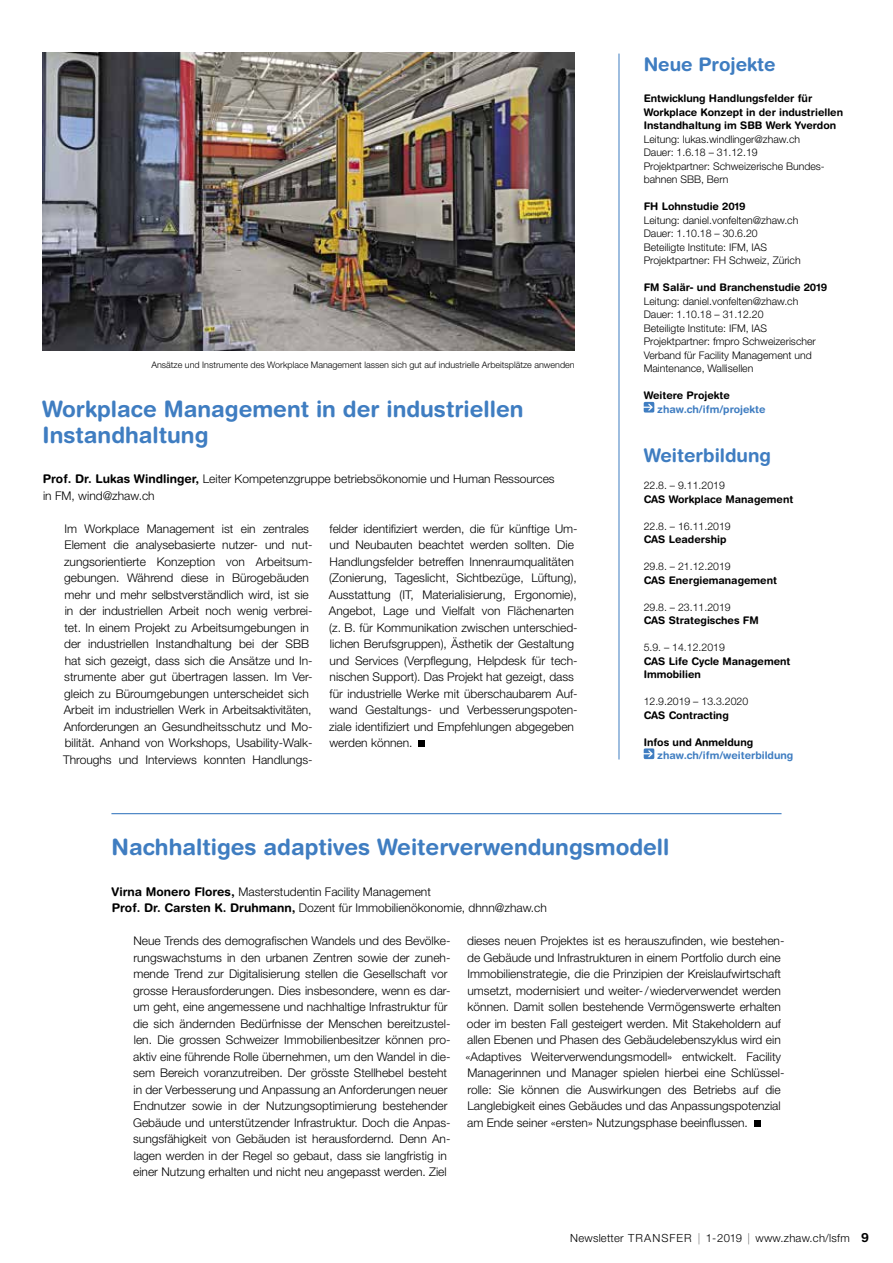
<style>
.page{position:relative;width:893px;height:1263px;background:#fff}
.page>*{position:absolute;margin:0;border:0;box-sizing:border-box;transform-origin:0 0}
.t1{font:700 22.5px/25.5px "Helvetica Rounded LT Std";color:#3f7dc1}
.t2{font:700 18.75px "Helvetica Rounded LT Std";color:#3f7dc1}
.t3{font:300 12px/16.5px "Helvetica Neue LT Pro";color:#000}
.t4{font:300 11.25px "Helvetica Neue LT Pro";letter-spacing:.02em;color:#000}
.t5{font:300 10.5px/13.5px "Helvetica Neue LT Pro";color:#000}
.t6{font:700 10.5px/13.5px "Helvetica Rounded LT Std";color:#000}
.t7{font:700 10.5px "Helvetica Rounded LT Std";color:#3f7dc1}
.t8{font:300 9px "Helvetica Neue LT Std";color:#000}
.s1{font-family:"Helvetica Rounded LT Std";font-weight:700}
.s2{font-family:"Helvetica Rounded LT Std";font-weight:700;font-size:12.75px}
</style>
<div class="page">
<svg style="left:644px;top:402px;width:10px;height:10px"></svg>
<svg style="left:644px;top:748px;width:10px;height:11px"></svg>
<hr style="left:619px;top:54px;width:1px;height:705px;background:#3f7dc1">
<img style="left:43px;top:53px;width:532px;height:297px">
<hr style="left:111px;top:813px;width:670px;height:1px;background:#3f7dc1">
<svg style="left:419px;top:741px;width:6px;height:6px"></svg>
<div style="left:754px;top:1120px;width:6px;height:7px;background:#000"></div>
<p class="t8" style="left:151px;top:359px;width:425px">Ansätze und Instrumente des Workplace Management lassen sich gut auf industrielle Arbeitsplätze anwenden</p>
<h1 class="t1" style="left:42px;top:396px;width:483px">Workplace Management in der industriellen<br>Instandhaltung</h1>
<p class="t3" style="left:43px;top:470px;width:513px"><span class="s1">Prof. Dr. Lukas Windlinger,</span> Leiter Kompetenzgruppe betriebsökonomie und Human Ressources in FM, wind@zhaw.ch</p>
<p class="t3" style="left:63px;top:520px;width:251px">Im Workplace Management ist ein zentrales Element die analysebasierte nutzer- und nut&shy;zungsorientierte Konzeption von Arbeitsum&shy;gebungen. Während diese in Bürogebäuden mehr und mehr selbstverständlich wird, ist sie in der industriellen Arbeit noch wenig verbrei&shy;tet. In einem Projekt zu Arbeitsumgebungen in der industriellen Instandhaltung bei der SBB hat sich gezeigt, dass sich die Ansätze und In&shy;strumente aber gut übertragen lassen. Im Ver&shy;gleich zu Büroumgebungen unterscheidet sich Arbeit im industriellen Werk in Arbeitsaktivitäten, Anforderungen an Gesundheitsschutz und Mo&shy;bilität. Anhand von Workshops, Usability-Walk-Throughs und Interviews konnten Handlungs-</p>
<p class="t3" style="left:329px;top:520px;width:250px">felder identifiziert werden, die für künftige Um&shy;und Neubauten beachtet werden sollten. Die Handlungsfelder betreffen Innenraumqualitäten (Zonierung, Tageslicht, Sichtbezüge, Lüftung), Ausstattung (IT, Materialisierung, Ergonomie), Angebot, Lage und Vielfalt von Flächenarten (z. B. für Kommunikation zwischen unterschied&shy;lichen Berufsgruppen), Ästhetik der Gestaltung und Services (Verpflegung, Helpdesk für tech&shy;nischen Support). Das Projekt hat gezeigt, dass für industrielle Werke mit überschaubarem Auf&shy;wand Gestaltungs- und Verbesserungspoten&shy;ziale identifiziert und Empfehlungen abgegeben werden können.</p>
<h2 class="t2" style="left:644px;top:52px;width:133px">Neue Projekte</h2>
<p class="t6" style="left:644px;top:91px;width:201px">Entwicklung Handlungsfelder für<br>Workplace Konzept in der industriellen<br>Instandhaltung im SBB Werk Yverdon</p>
<p class="t5" style="left:644px;top:132px;width:181px">Leitung: lukas.windlinger@zhaw.ch<br>Dauer: 1.6.18 – 31.12.19<br>Projektpartner: Schweizerische Bundes&shy;bahnen SBB, Bern</p>
<p class="t6" style="left:644px;top:199px;width:103px">FH Lohnstudie 2019</p>
<p class="t5" style="left:644px;top:213px;width:158px">Leitung: daniel.vonfelten@zhaw.ch<br>Dauer: 1.10.18 – 30.6.20<br>Beteiligte Institute: IFM, IAS<br>Projektpartner: FH Schweiz, Zürich</p>
<p class="t6" style="left:644px;top:280px;width:185px">FM Salär- und Branchenstudie 2019</p>
<p class="t5" style="left:644px;top:294px;width:174px">Leitung: daniel.vonfelten@zhaw.ch Dauer: 1.10.18 – 31.12.20<br>Beteiligte Institute: IFM, IAS Projektpartner: fmpro Schweizerischer Verband für Facility Management und Maintenance, Wallisellen</p>
<p class="t6" style="left:644px;top:388px;width:88px">Weitere Projekte</p>
<p class="t7" style="left:657px;top:402px;width:110px">zhaw.ch/ifm/projekte</p>
<h2 class="t2" style="left:644px;top:444px;width:129px">Weiterbildung</h2>
<p class="t5" style="left:644px;top:478px;width:83px">22.8. – 9.11.2019</p>
<p class="t6" style="left:644px;top:492px;width:151px">CAS Workplace Management</p>
<p class="t5" style="left:644px;top:519px;width:88px">22.8. – 16.11.2019</p>
<p class="t6" style="left:644px;top:532px;width:84px">CAS Leadership</p>
<p class="t5" style="left:644px;top:559px;width:88px">29.8. – 21.12.2019</p>
<p class="t6" style="left:644px;top:573px;width:135px">CAS Energiemanagement</p>
<p class="t5" style="left:644px;top:600px;width:88px">29.8. – 23.11.2019</p>
<p class="t6" style="left:644px;top:613px;width:117px">CAS Strategisches FM</p>
<p class="t5" style="left:644px;top:640px;width:83px">5.9. – 14.12.2019</p>
<p class="t6" style="left:644px;top:654px;width:148px">CAS Life Cycle Management<br>Immobilien</p>
<p class="t5" style="left:644px;top:694px;width:106px">12.9.2019 – 13.3.2020</p>
<p class="t6" style="left:644px;top:708px;width:87px">CAS Contracting</p>
<p class="t6" style="left:644px;top:735px;width:111px">Infos und Anmeldung</p>
<p class="t7" style="left:657px;top:749px;width:138px">zhaw.ch/ifm/weiterbildung</p>
<h1 class="t1" style="left:112px;top:833px;width:559px">Nachhaltiges adaptives Weiterverwendungsmodell</h1>
<p class="t3" style="left:112px;top:883px;width:437px"><span class="s1">Virna Monero Flores,</span> Masterstudentin Facility Management<br><span class="s1">Prof. Dr. Carsten K. Druhmann,</span> Dozent für Immobilienökonomie, dhnn@zhaw.ch</p>
<p class="t3" style="left:133px;top:932px;width:319px">Neue Trends des demografischen Wandels und des Bevölke&shy;rungswachstums in den urbanen Zentren sowie der zuneh&shy;mende Trend zur Digitalisierung stellen die Gesellschaft vor grosse Herausforderungen. Dies insbesondere, wenn es dar&shy;um geht, eine angemessene und nachhaltige Infrastruktur für die sich ändernden Bedürfnisse der Menschen bereitzustel&shy;len. Die grossen Schweizer Immobilienbesitzer können pro&shy;aktiv eine führende Rolle übernehmen, um den Wandel in die&shy;sem Bereich voranzutreiben. Der grösste Stellhebel besteht in der Verbesserung und Anpassung an Anforderungen neuer Endnutzer sowie in der Nutzungsoptimierung bestehender Gebäude und unterstützender Infrastruktur. Doch die Anpas&shy;sungsfähigkeit von Gebäuden ist herausfordernd. Denn An&shy;lagen werden in der Regel so gebaut, dass sie langfristig in einer Nutzung erhalten und nicht neu angepasst werden. Ziel</p>
<p class="t3" style="left:465px;top:932px;width:321px">dieses neuen Projektes ist es herauszufinden, wie bestehen&shy;de Gebäude und Infrastrukturen in einem Portfolio durch eine Immobilienstrategie, die die Prinzipien der Kreislaufwirtschaft umsetzt, modernisiert und weiter-/wiederverwendet werden können. Damit sollen bestehende Vermögenswerte erhalten oder im besten Fall gesteigert werden. Mit Stakeholdern auf allen Ebenen und Phasen des Gebäudelebenszyklus wird ein «Adaptives Weiterverwendungsmodell» entwickelt. Facility Managerinnen und Manager spielen hierbei eine Schlüssel&shy;rolle: Sie können die Auswirkungen des Betriebs auf die Langlebigkeit eines Gebäudes und das Anpassungspotenzial am Ende seiner «ersten» Nutzungsphase beeinflussen.</p>
<p class="t4" style="left:570px;top:1231px;width:300px">Newsletter TRANSFER | 1-2019 | www.zhaw.ch/lsfm <span class="s2">9</span></p>
</div>
